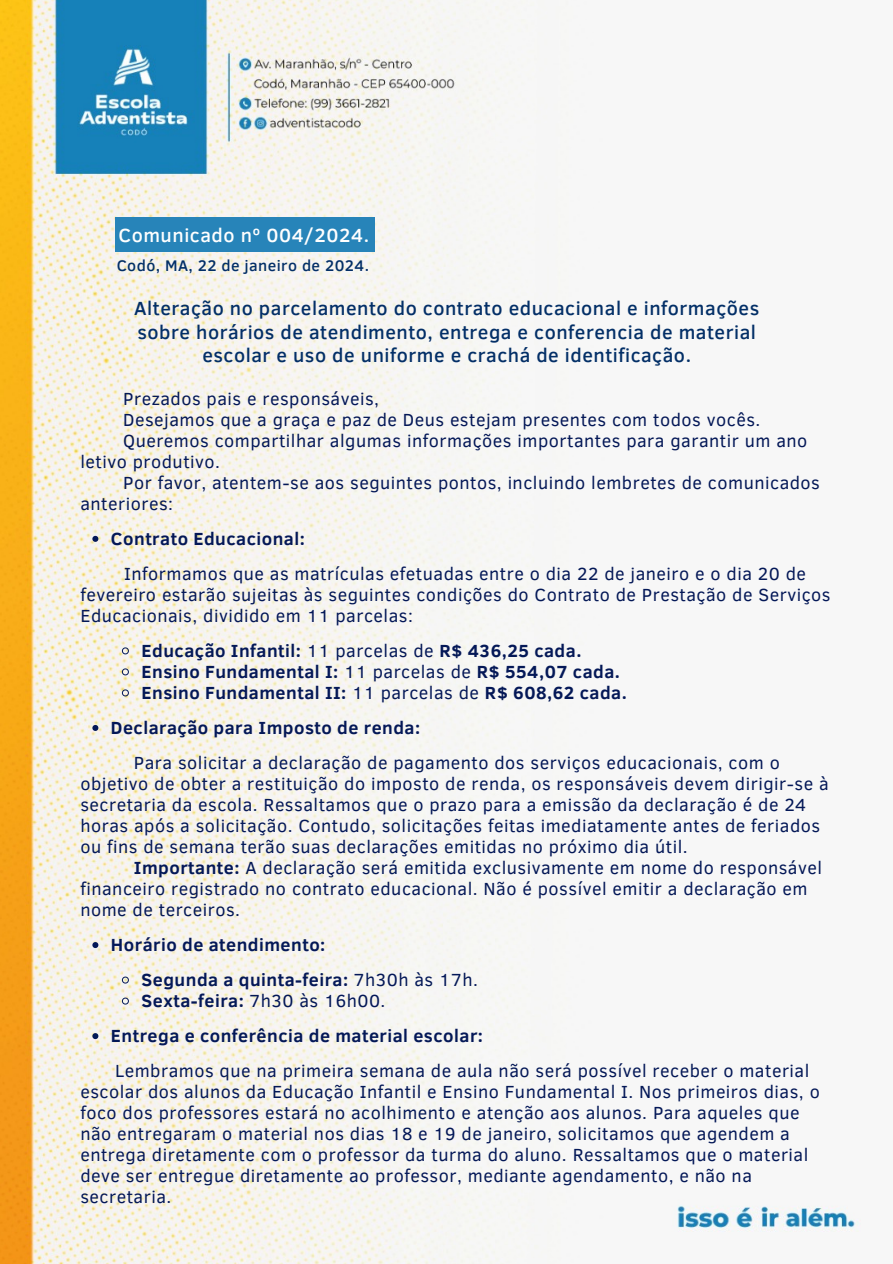
<style>
.page{position:relative;width:893px;height:1264px;background:#fff}
.page>*{position:absolute;margin:0;border:0;box-sizing:border-box;transform-origin:0 0}
.t1{font:500 19.5px/23.7px "Clear Sans";letter-spacing:.03em;color:#032f67;text-align:center}
.t2{font:500 19.5px "Clear Sans";letter-spacing:.025em;color:#fff}
.t3{font:18px/21px "Clear Sans";letter-spacing:.03em;color:#041857}
.t4{font:700 18px "Clear Sans";letter-spacing:.025em;color:#041857}
.t5{font:500 15.75px "Clear Sans";letter-spacing:.03em;color:#032f67}
.s1{font-weight:400}
.s2{font-weight:700}
</style>
<div class="page">
<img style="left:0;top:0;width:861px;height:1263px">
<div style="left:115px;top:217px;width:260px;height:35px;background:#2784b9"></div>
<svg style="left:92px;top:536px;width:6px;height:6px"></svg>
<svg style="left:121px;top:646px;width:9px;height:9px"></svg>
<svg style="left:121px;top:667px;width:9px;height:9px"></svg>
<svg style="left:121px;top:688px;width:9px;height:9px"></svg>
<svg style="left:92px;top:725px;width:6px;height:6px"></svg>
<svg style="left:92px;top:942px;width:6px;height:6px"></svg>
<svg style="left:121px;top:975px;width:9px;height:9px"></svg>
<svg style="left:121px;top:996px;width:9px;height:9px"></svg>
<svg style="left:92px;top:1033px;width:6px;height:6px"></svg>
<h1 class="t2" style="left:118px;top:220px;width:252px">Comunicado nº 004/2024.</h1>
<p class="t5" style="left:117px;top:253px;width:254px">Codó, MA, 22 de janeiro de 2024.</p>
<h1 class="t1" style="left:134px;top:295px;width:626px">Alteração no parcelamento do contrato educacional e informações sobre horários de atendimento, entrega e conferencia de material escolar e uso de uniforme e crachá de identificação.</h1>
<p class="t3" style="left:123px;top:387px;width:257px">Prezados pais e responsáveis,</p>
<p class="t3" style="left:123px;top:408px;width:638px">Desejamos que a graça e paz de Deus estejam presentes com todos vocês.</p>
<p class="t3" style="left:80px;top:429px;width:728px;text-indent:43px">Queremos compartilhar algumas informações importantes para garantir um ano letivo produtivo.</p>
<p class="t3" style="left:80px;top:471px;width:741px;text-indent:43px">Por favor, atentem-se aos seguintes pontos, incluindo lembretes de comunicados anteriores:</p>
<p class="t4" style="left:111px;top:525px;width:195px">Contrato Educacional:</p>
<p class="t3" style="left:80px;top:562px;width:751px;text-indent:44px">Informamos que as matrículas efetuadas entre o dia 22 de janeiro e o dia 20 de fevereiro estarão sujeitas às seguintes condições do Contrato de Prestação de Serviços<br>Educacionais, dividido em 11 parcelas:</p>
<p class="t4" style="left:142px;top:637px;width:441px">Educação Infantil: <span class="s1">11 parcelas de</span> R$ 436,25 cada.</p>
<p class="t4" style="left:142px;top:658px;width:480px">Ensino Fundamental I: <span class="s1">11 parcelas de</span> R$ 554,07 cada.</p>
<p class="t4" style="left:142px;top:679px;width:487px">Ensino Fundamental II: <span class="s1">11 parcelas de</span> R$ 608,62 cada.</p>
<p class="t4" style="left:111px;top:714px;width:311px">Declaração para Imposto de renda:</p>
<p class="t3" style="left:80px;top:751px;width:749px;text-indent:53px">Para solicitar a declaração de pagamento dos serviços educacionais, com o objetivo de obter a restituição do imposto de renda, os responsáveis devem dirigir-se à secretaria da escola. Ressaltamos que o prazo para a emissão da declaração é de 24 horas após a solicitação. Contudo, solicitações feitas imediatamente antes de feriados ou fins de semana terão suas declarações emitidas no próximo dia útil.</p>
<p class="t3" style="left:80px;top:856px;width:743px;text-indent:53px"><span class="s2">Importante:</span> A declaração será emitida exclusivamente em nome do responsável financeiro registrado no contrato educacional. Não é possível emitir a declaração em nome de terceiros.</p>
<p class="t4" style="left:111px;top:931px;width:216px">Horário de atendimento:</p>
<p class="t4" style="left:142px;top:966px;width:338px">Segunda a quinta-feira: <span class="s1">7h30h às 17h.</span></p>
<p class="t4" style="left:142px;top:987px;width:245px">Sexta-feira: <span class="s1">7h30 às 16h00.</span></p>
<p class="t4" style="left:111px;top:1022px;width:373px">Entrega e conferência de material escolar:</p>
<p class="t3" style="left:80px;top:1059px;width:741px;text-indent:35px">Lembramos que na primeira semana de aula não será possível receber o material escolar dos alunos da Educação Infantil e Ensino Fundamental I. Nos primeiros dias, o foco dos professores estará no acolhimento e atenção aos alunos. Para aqueles que não entregaram o material nos dias 18 e 19 de janeiro, solicitamos que agendem a entrega diretamente com o professor da turma do aluno. Ressaltamos que o material deve ser entregue diretamente ao professor, mediante agendamento, e não na secretaria.</p>
</div>
